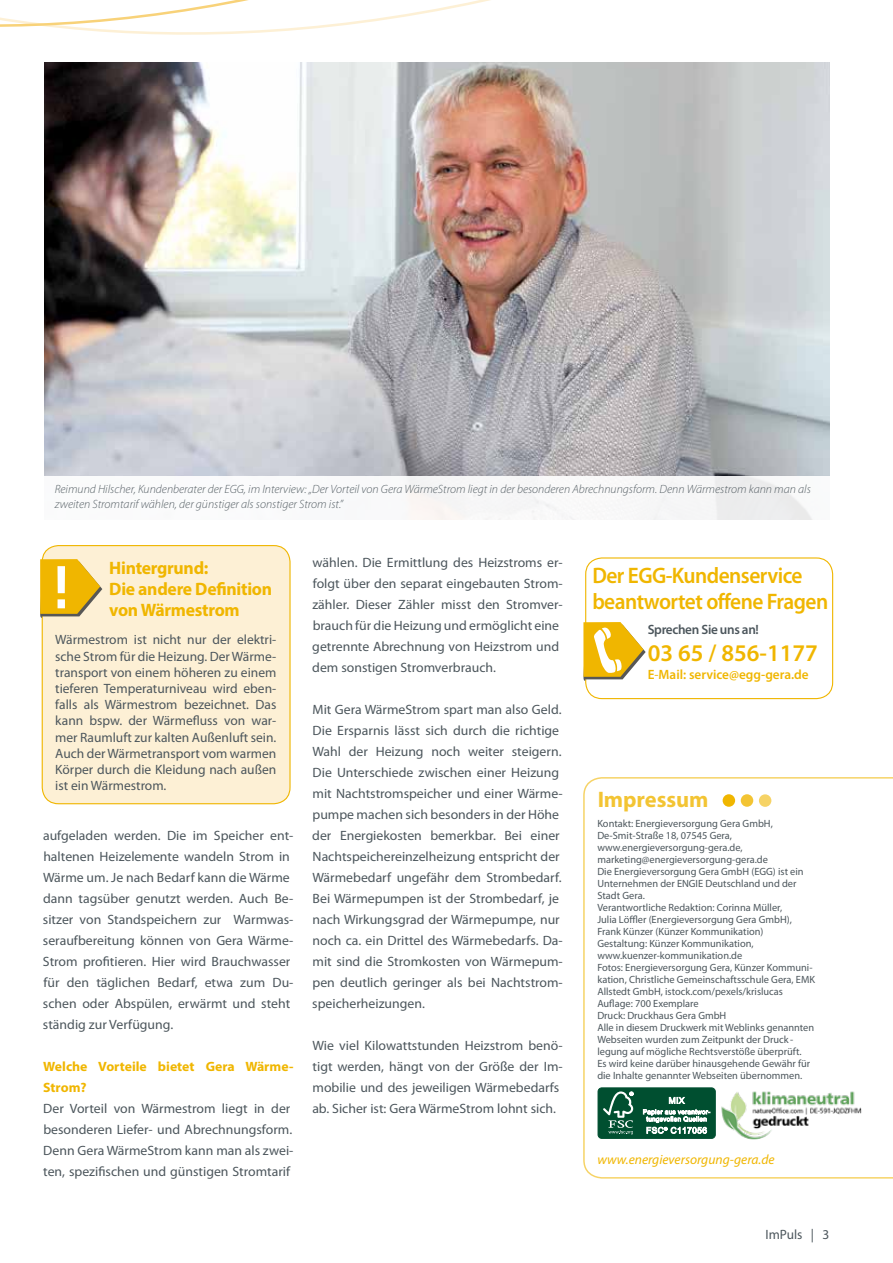
<style>
.page{position:relative;width:893px;height:1263px;background:#fff}
.page>*{position:absolute;margin:0;border:0;box-sizing:border-box;transform-origin:0 0}
.t1{font:60.3px "Titillium Text 25 L 800 wt";color:#fff}
.t2{font:600 24px "Myriad Pro";color:#f0b600}
.t3{font:600 22.5px "Myriad Pro";letter-spacing:-.025em;color:#f0b600;scale:.95 1}
.t4{font:700 22.5px "Myriad Pro";color:#f0b600}
.t5{font:700 18px/21px "Myriad Pro";letter-spacing:-.015em;color:#f0b600}
.t6{font:13.5px/21px "Myriad Pro";color:#4c565c}
.t7{font:700 13.5px/21px "Myriad Pro";color:#f0b600}
.t8{font:italic 13.5px "Myriad Pro";color:#f0b600}
.t9{font:600 13.5px "Myriad Pro";color:#f0b600}
.t10{font:600 13.5px "Myriad Pro";letter-spacing:-.025em;color:#4c565c}
.t11{font:italic 300 12px/15px "Myriad Pro";color:#4c565c}
.t12{font:10.5px/12px "Myriad Pro";color:#4c565c}
.s1{font-weight:400}
</style>
<div class="page">
<svg style="left:0;top:0;width:480px;height:63px"></svg>
<img style="left:44px;top:63px;width:785px;height:413px">
<div style="left:42px;top:546px;width:248px;height:258px;background:#fdf0d5;border-radius:16px"></div>
<div style="left:42px;top:545px;width:249px;height:259px;border:1px solid #f0b600;border-radius:16px"></div>
<div style="left:585px;top:557px;width:248px;height:142px;border:1px solid #f0b600;border-radius:16px"></div>
<svg style="left:583px;top:622px;width:63px;height:59px"></svg>
<svg style="left:40px;top:559px;width:62px;height:59px"></svg>
<svg style="left:583px;top:777px;width:310px;height:402px"></svg>
<div style="left:723px;top:794px;width:12px;height:13px;background:#f0b600;border-radius:50%"></div>
<svg style="left:741px;top:794px;width:12px;height:13px"></svg>
<svg style="left:759px;top:794px;width:12px;height:13px"></svg>
<img style="left:720px;top:1089px;width:153px;height:52px">
<div style="left:598px;top:1088px;width:117px;height:50px;background:#004f30;border-radius:4px"></div>
<div style="left:598px;top:1087px;width:118px;height:52px;border:1px solid #004f30;border-radius:4px"></div>
<svg style="left:603px;top:1091px;width:30px;height:43px"></svg>
<svg style="left:643px;top:1097px;width:67px;height:37px"></svg>
<p class="t11" style="left:55px;top:481px;width:758px">Reimund Hilscher, Kundenberater der EGG, im Interview: „Der Vorteil von Gera WärmeStrom liegt in der besonderen Abrechnungsform. Denn Wärmestrom kann man als zweiten Stromtarif wählen, der günstiger als sonstiger Strom ist.”</p>
<h3 class="t5" style="left:109px;top:557px;width:164px">Hintergrund:<br>Die andere Definition von Wärmestrom</h3>
<p class="t6" style="left:55px;top:632px;width:223px;line-height:16.2px;text-align:justify">Wärmestrom ist nicht nur der elektri&shy;sche Strom für die Heizung. Der Wärme&shy;transport von einem höheren zu einem tieferen Temperaturniveau wird eben&shy;falls als Wärmestrom bezeichnet. Das kann bspw. der Wärmefluss von war&shy;mer Raumluft zur kalten Außenluft sein.<br>Auch der Wärmetransport vom warmen Körper durch die Kleidung nach außen ist ein Wärmestrom.</p>
<h1 class="t1" style="left:45px;top:541px;width:33px">!</h1>
<p class="t6" style="left:43px;top:825px;width:252px">aufgeladen werden. Die im Speicher ent&shy;haltenen Heizelemente wandeln Strom in Wärme um. Je nach Bedarf kann die Wärme dann tagsüber genutzt werden. Auch Be&shy;sitzer von Standspeichern zur Warmwas&shy;seraufbereitung können von Gera Wärme-Strom profitieren. Hier wird Brauchwasser für den täglichen Bedarf, etwa zum Du&shy;schen oder Abspülen, erwärmt und steht ständig zur Verfügung.</p>
<p class="t7" style="left:43px;top:1056px;width:252px">Welche Vorteile bietet Gera Wärme-<br>Strom?</p>
<p class="t6" style="left:43px;top:1098px;width:252px">Der Vorteil von Wärmestrom liegt in der besonderen Liefer- und Abrechnungsform.<br>Denn Gera WärmeStrom kann man als zwei&shy;ten, spezifischen und günstigen Stromtarif</p>
<p class="t6" style="left:312px;top:552px;width:252px">wählen. Die Ermittlung des Heizstroms er&shy;folgt über den separat eingebauten Strom&shy;zähler. Dieser Zähler misst den Stromver&shy;brauch für die Heizung und ermöglicht eine getrennte Abrechnung von Heizstrom und dem sonstigen Stromverbrauch.</p>
<p class="t6" style="left:312px;top:699px;width:252px">Mit Gera WärmeStrom spart man also Geld.<br>Die Ersparnis lässt sich durch die richtige Wahl der Heizung noch weiter steigern.<br>Die Unterschiede zwischen einer Heizung mit Nachtstromspeicher und einer Wärme&shy;pumpe machen sich besonders in der Höhe der Energiekosten bemerkbar. Bei einer Nachtspeichereinzelheizung entspricht der Wärmebedarf ungefähr dem Strombedarf.<br>Bei Wärmepumpen ist der Strombedarf, je nach Wirkungsgrad der Wärmepumpe, nur noch ca. ein Drittel des Wärmebedarfs. Da&shy;mit sind die Stromkosten von Wärmepum&shy;pen deutlich geringer als bei Nachtstrom&shy;speicherheizungen.</p>
<p class="t6" style="left:312px;top:1035px;width:252px">Wie viel Kilowattstunden Heizstrom benö&shy;tigt werden, hängt von der Größe der Im&shy;mobilie und des jeweiligen Wärmebedarfs ab. Sicher ist: Gera WärmeStrom lohnt sich.</p>
<h3 class="t3" style="left:592px;top:562px;width:223px">Der EGG-Kundenservice</h3>
<h3 class="t3" style="left:592px;top:587px;width:250px">beantwortet offene Fragen</h3>
<p class="t10" style="left:648px;top:621px;width:113px">Sprechen Sie uns an!</p>
<h2 class="t2" style="left:648px;top:638px;width:172px">03 65 / 856-1177</h2>
<p class="t9" style="left:648px;top:666px;width:162px">E<span class="s1">-</span>Mail: service@egg-gera.de</p>
<h3 class="t4" style="left:597px;top:785px;width:113px">Impressum</h3>
<p class="t12" style="left:597px;top:817px;width:219px">Kontakt: Energieversorgung Gera GmbH, De-Smit-Straße 18, 07545 Gera, www.energieversorgung-gera.de, marketing@energieversorgung-gera.de<br>Die Energieversorgung Gera GmbH (EGG) ist ein Unternehmen der ENGIE Deutschland und der Stadt Gera.<br>Verantwortliche Redaktion: Corinna Müller,<br>Julia Löffler (Energieversorgung Gera GmbH), Frank Künzer (Künzer Kommunikation)<br>Gestaltung: Künzer Kommunikation, www.kuenzer-kommunikation.de<br>Fotos: Energieversorgung Gera, Künzer Kommuni&shy;kation, Christliche Gemeinschaftsschule Gera, EMK Allstedt GmbH, istock.com/pexels/krislucas Auflage: 700 Exemplare<br>Druck: Druckhaus Gera GmbH<br>Alle in diesem Druckwerk mit Weblinks genannten Webseiten wurden zum Zeitpunkt der Druck - legung auf mögliche Rechtsverstöße überprüft.<br>Es wird keine darüber hinausgehende Gewähr für die Inhalte genannter Webseiten übernommen.</p>
<p class="t8" style="left:597px;top:1151px;width:179px">www.energieversorgung-gera.de</p>
<p class="t6" style="left:765px;top:1224px;width:65px">ImPuls | 3</p>
</div>
